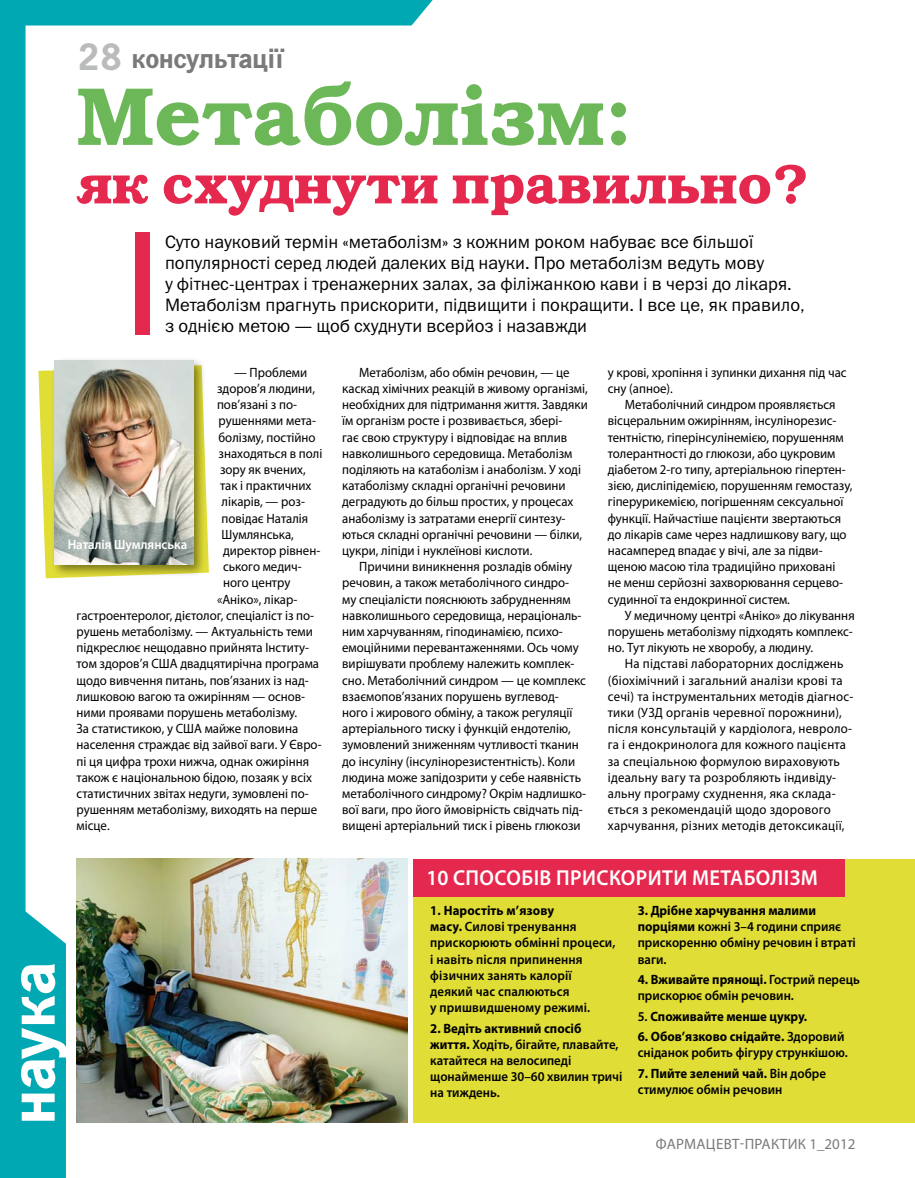
<style>
.page{position:relative;width:915px;height:1178px;background:#fff}
.page>*{position:absolute;margin:0;border:0;box-sizing:border-box;transform-origin:0 0}
.t1{font:82.5px "Bookman Demi ITC";color:#6cb758}
.t2{font:700 67.5px "News Paper C";color:#fff}
.t3{font:55.5px "Bookman Demi ITC";color:#e5284e}
.t4{font:700 39px "News Paper C";color:#babbbb}
.t5{font:700 28.5px "News Paper C";color:#7a7a7a}
.t6{font:600 21.75px "Myriad Pro";letter-spacing:.05em;color:#fff;scale:.95 1}
.t7{font:600 21.75px "Myriad Pro";letter-spacing:.03em;color:#fff;scale:.95 1}
.t8{font:18px/21px "Franklin Gothic Book ITC";color:#000}
.t9{font:15px "Myriad Pro";color:#7a7a7a}
.t10{font:13.5px/16.2px "Myriad Pro";color:#000;scale:.95 1}
.t11{font:600 13.5px/16.2px "Myriad Pro";color:#000;scale:.95 1}
.t12{font:13.5px/16.2px "Myriad Pro";letter-spacing:.02em;color:#000;scale:.95 1}
.t13{font:700 13.5px "Myriad Pro";color:#000;scale:.95 1}
.t14{font:600 13.5px "Myriad Pro";color:#fff;scale:.95 1}
.s1{font-weight:700}
.s2{font-weight:600}
</style>
<div class="page">
<svg style="left:0;top:0;width:433px;height:1123px"></svg>
<div style="left:0;top:911px;width:66px;height:267px;background:#00a8b3"></div>
<img style="left:77px;top:858px;width:330px;height:265px">
<div style="left:413px;top:859px;width:501px;height:264px;background:#e1dd37"></div>
<div style="left:135px;top:232px;width:14px;height:103px;background:#e5284e"></div>
<div style="left:413px;top:859px;width:431px;height:37px;background:#e5284e"></div>
<svg style="left:38px;top:365px;width:171px;height:213px"></svg>
<div style="left:50px;top:357px;width:155px;height:220px;background:#000;opacity:.46"></div>
<img style="left:55px;top:361px;width:138px;height:204px">
<h3 class="t4" style="left:77px;top:36px;width:47px">28</h3>
<h3 class="t5" style="left:132px;top:44px;width:154px">консультації</h3>
<h1 class="t1" style="left:77px;top:67px;width:557px">Метаболізм:</h1>
<h3 class="t3" style="left:77px;top:151px;width:733px">як схуднути правильно?</h3>
<p class="t8" style="left:165px;top:231px;width:641px">Суто науковий термін «метаболізм» з кожним роком набуває все більшої популярності серед людей далеких від науки. П ро метаболізм ведуть мову<br>у фітнес-центрах і тренажерних залах, за філіжанкою кави і в черзі до лікаря.<br>Метаболізм прагнуть прискорити, підвищити і покращити. І все це, як правило, з однією метою — щоб схуднути всерйоз і назавжди</p>
<p class="t10" style="left:234px;top:364px;width:78px">— Проблеми</p>
<p class="t10" style="left:217px;top:380px;width:105px">здоров’я людини,</p>
<p class="t10" style="left:217px;top:396px;width:86px">пов’язані з по-</p>
<p class="t10" style="left:218px;top:412px;width:104px">рушеннями мета-</p>
<p class="t10" style="left:218px;top:429px;width:104px">болізму, постійно</p>
<p class="t10" style="left:218px;top:445px;width:111px">знаходяться в полі</p>
<p class="t10" style="left:220px;top:461px;width:92px">зору як вчених,</p>
<p class="t10" style="left:220px;top:477px;width:98px">так і практичних</p>
<p class="t10" style="left:221px;top:493px;width:89px">лікарів, — роз-</p>
<p class="t10" style="left:221px;top:510px;width:93px">повідає Наталія</p>
<p class="t10" style="left:221px;top:526px;width:78px">Шумлянська,</p>
<p class="t10" style="left:223px;top:542px;width:104px">директор рівнен-</p>
<p class="t10" style="left:223px;top:558px;width:84px">ського медич-</p>
<p class="t10" style="left:223px;top:574px;width:72px">ного центру</p>
<p class="t10" style="left:217px;top:591px;width:86px">«Аніко», лікар-</p>
<p class="t10" style="left:77px;top:607px;width:251px">гастроентеролог, дієтолог, спеціаліст із по-</p>
<p class="t10" style="left:77px;top:623px;width:250px">рушень метаболізму. — Актуальність теми</p>
<p class="t10" style="left:77px;top:639px;width:246px">підкреслює нещодавно прийнята Інститу-</p>
<p class="t10" style="left:77px;top:655px;width:257px">том здоров’я США двадцятирічна програма</p>
<p class="t10" style="left:77px;top:672px;width:246px">щодо вивчення питань, пов’язаних із над-</p>
<p class="t10" style="left:77px;top:688px;width:241px">лишковою вагою та ожирінням — основ-</p>
<p class="t10" style="left:77px;top:704px;width:234px">ними проявами порушень метаболізму.</p>
<p class="t10" style="left:77px;top:720px;width:235px">За статистикою, у США майже половина</p>
<p class="t10" style="left:77px;top:736px;width:259px">населення страждає від зайвої ваги. У Євро-</p>
<p class="t10" style="left:77px;top:753px;width:246px">пі ця цифра трохи нижча, однак ожиріння</p>
<p class="t10" style="left:77px;top:769px;width:249px">також є національною бідою, позаяк у всіх</p>
<p class="t10" style="left:77px;top:785px;width:246px">статистичних звітах недуги, зумовлені по-</p>
<p class="t10" style="left:77px;top:801px;width:254px">рушенням метаболізму, виходять на перше</p>
<p class="t10" style="left:77px;top:817px;width:36px">місце.</p>
<p class="t10" style="left:342px;top:364px;width:260px;text-indent:17px">Метаболізм, або обмін речовин, — це каскад хімічних реакцій в живому організмі, необхідних для підтримання життя. Завдяки їм організм росте і розвивається, збері-<br>гає свою структуру і відповідає на вплив навколишнього середовища. Метаболізм поділяють на катаболізм і анаболізм. У ході катаболізму складні органічні речовини деградують до більш простих, у процесах анаболізму із затратами енергії синтезу&shy;ються складні органічні речовини — білки, цукри, ліпіди і нуклеїнові кислоти.</p>
<p class="t10" style="left:342px;top:558px;width:258px;text-indent:17px">Причини виникнення розладів обміну речовин, а також метаболічного синдро&shy;му спеціалісти пояснюють забрудненням навколишнього середовища, нераціональ&shy;ним харчуванням, гіподинамією, психо&shy;емоційними перевантаженнями. Ось чому вирішувати проблему належить комплек&shy;сно. Метаболічний синдром — це комплекс взаємопов’язаних порушень вуглевод&shy;ного і жирового обміну, а також регуляції артеріального тиску і функцій ендотелію, зумовлений зниженням чутливості тканин до інсуліну (інсулінорезистентність). Коли людина може запідозрити у себе наявність метаболічного синдрому? Окрім надлишко&shy;вої ваги, про його ймовірність свідчать під&shy;вищені артеріальний тиск і рівень глюкози</p>
<p class="t10" style="left:607px;top:364px;width:253px">у крові, хропіння і зупинки дихання під час сну (апное).</p>
<p class="t10" style="left:607px;top:396px;width:259px;text-indent:17px">Метаболічний синдром проявляється вісцеральним ожирінням, інсулінорезис&shy;тентністю, гіперінсулінемією, порушенням толерантності до глюкози, або цукровим діабетом 2-го типу, артеріальною гіпертен&shy;зією, дисліпідемією, порушенням гемостазу, гіперурикемією, погіршенням сексуальної функції. Найчастіше пацієнти звертаються до лікарів саме через надлишкову вагу, що насамперед впадає у вічі, але за підви&shy;щеною масою тіла традиційно приховані<br>не менш серйозні захворювання серцево&shy;судинної та ендокринної систем.</p>
<p class="t10" style="left:607px;top:607px;width:261px;text-indent:17px">У медичному центрі «Аніко» до лікування порушень метаболізму підходять комплекс&shy;но. Тут лікують не хворобу, а людину.</p>
<p class="t12" style="left:607px;top:655px;width:260px;text-indent:17px">На підставі лабораторних досліджень (біохімічний і загальний аналізи крові та сечі) та інструментальних методів діагнос&shy;тики (УЗД органів черевної порожнини), після консультацій у кардіолога, невроло&shy;га і ендокринолога для кожного пацієнта за спеціальною формулою вираховують ідеальну вагу та розробляють індивіду&shy;альну програму схуднення, яка склада&shy;ється з рекомендацій щодо здорового харчування, різних методів детоксикації,</p>
<p class="t14" style="left:68px;top:536px;width:127px">Наталія Шумлянська</p>
<h2 class="t2" style="left:-4px;top:1124px;width:163px;rotate:-90deg">наука</h2>
<h3 class="t7" style="left:426px;top:863px;width:71px">10 спосо</h3>
<h3 class="t6" style="left:521px;top:863px;width:261px">бів прискорити метаболізм</h3>
<p class="t11" style="left:430px;top:902px;width:196px"><span class="s1">1. Наростіть м’язову<br>масу.</span> Силові тренування прискорюють обмінні процеси, і навіть після припинення фізичних занять калорії деякий час спалюються<br>у пришвидшеному режимі.</p>
<p class="t11" style="left:430px;top:1019px;width:204px"><span class="s1">2. Ведіть активний спосіб життя.</span> Ходіть, бігайте, плавайте, катайтеся на велосипеді щонайменше 30–60 хвилин тричі на тиждень.</p>
<p class="t11" style="left:637px;top:902px;width:231px"><span class="s1">3. Дрібне харчування малими порціями</span> кожні 3–4 години сприяє прискоренню обміну речовин і втраті ваги.</p>
<p class="t11" style="left:637px;top:971px;width:235px"><span class="s1">4. Вживайте прянощі.</span> Гострий перець прискорює обмін речовин.</p>
<p class="t13" style="left:637px;top:1007px;width:180px"><span class="s2">5.</span> Споживайте менше цукру.</p>
<p class="t11" style="left:637px;top:1028px;width:223px"><span class="s1">6. Обов’язково снідайте.</span> Здоровий сніданок робить фігуру стрункішою.</p>
<p class="t11" style="left:637px;top:1065px;width:199px"><span class="s1">7. Пийте зелений чай.</span> Він добре стимулює обмін речовин</p>
<p class="t9" style="left:655px;top:1135px;width:201px">Фармацевт-Практик 1_2012</p>
</div>
